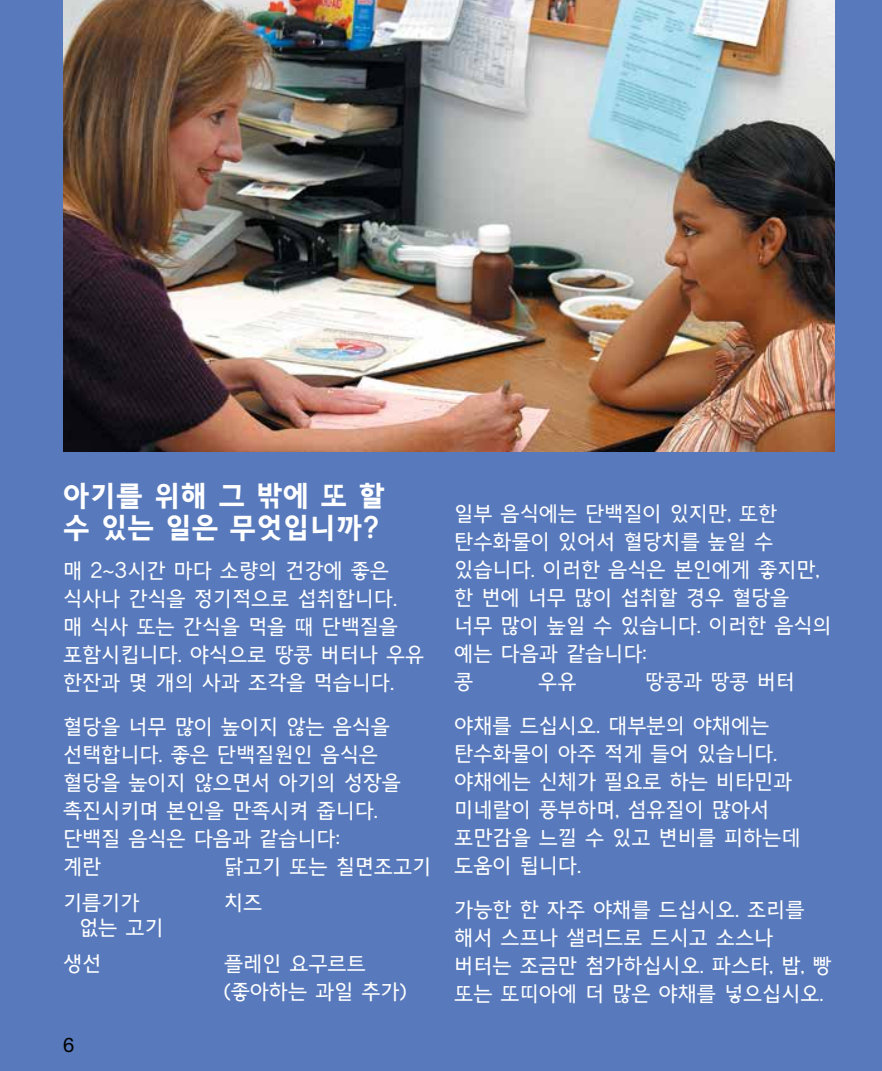
<style>
.page{position:relative;width:882px;height:1071px;background:#587abc}
.page>*{position:absolute;margin:0;border:0;box-sizing:border-box;transform-origin:0 0}
.t1{font:28px/31.5px "THE Jung 170";color:#fff}
.t2{font:20.12px/28px "THE Jung 140";color:#fff}
.t3{font:20.12px "Helvetica Neue LT Std";color:#000}
</style>
<div class="page">
<img style="left:63px;top:0;width:772px;height:451px">
<h1 class="t1" style="left:63px;top:480px;width:323px">아기를 위해 그 밖에 또 할 수 있는 일은 무엇입니까?</h1>
<p class="t2" style="left:63px;top:557px;width:363px">매 2~3시간 마다 소량의 건강에 좋은 식사나 간식을 정기적으로 섭취합니다.<br>매 식사 또는 간식을 먹을 때 단백질을 포함시킵니다. 야식으로 땅콩 버터나 우유 한잔과 몇 개의 사과 조각을 먹습니다.</p>
<p class="t2" style="left:63px;top:713px;width:340px">혈당을 너무 많이 높이지 않는 음식을 선택합니다. 좋은 단백질원인 음식은 혈당을 높이지 않으면서 아기의 성장을 촉진시키며 본인을 만족시켜 줍니다. 단백질 음식은 다음과 같습니다:<br>계란</p>
<p class="t2" style="left:224px;top:853px;width:209px">닭고기 또는 칠면조고기</p>
<p class="t2" style="left:63px;top:889px;width:78px">기름기가</p>
<p class="t2" style="left:224px;top:889px;width:40px">치즈</p>
<p class="t2" style="left:63px;top:910px;width:102px;line-height:35.9px;text-indent:16px">없는 고기 생선</p>
<p class="t2" style="left:224px;top:950px;width:184px">플레인 요구르트 (좋아하는 과일 추가)</p>
<p class="t3" style="left:63px;top:1032px;width:13px">6</p>
<p class="t2" style="left:454px;top:500px;width:379px">일부 음식에는 단백질이 있지만, 또한 탄수화물이 있어서 혈당치를 높일 수 있습니다. 이러한 음식은 본인에게 좋지만, 한 번에 너무 많이 섭취할 경우 혈당을 너무 많이 높일 수 있습니다. 이러한 음식의 예는 다음과 같습니다:<br>콩</p>
<p class="t2" style="left:454px;top:660px;width:342px;line-height:43.8px;text-indent:191px">땅콩과 땅콩 버터 야채를 드십시오. 대부분의 야채에는</p>
<p class="t2" style="left:454px;top:740px;width:348px">탄수화물이 아주 적게 들어 있습니다. 야채에는 신체가 필요로 하는 비타민과 미네랄이 풍부하며, 섬유질이 많아서 포만감을 느낄 수 있고 변비를 피하는데 도움이 됩니다.</p>
<p class="t2" style="left:454px;top:895px;width:379px">가능한 한 자주 야채를 드십시오. 조리를 해서 스프나 샐러드로 드시고 소스나 버터는 조금만 첨가하십시오. 파스타, 밥, 빵 또는 또띠아에 더 많은 야채를 넣으십시오.</p>
<p class="t2" style="left:538px;top:668px;width:40px">우유</p>
</div>
